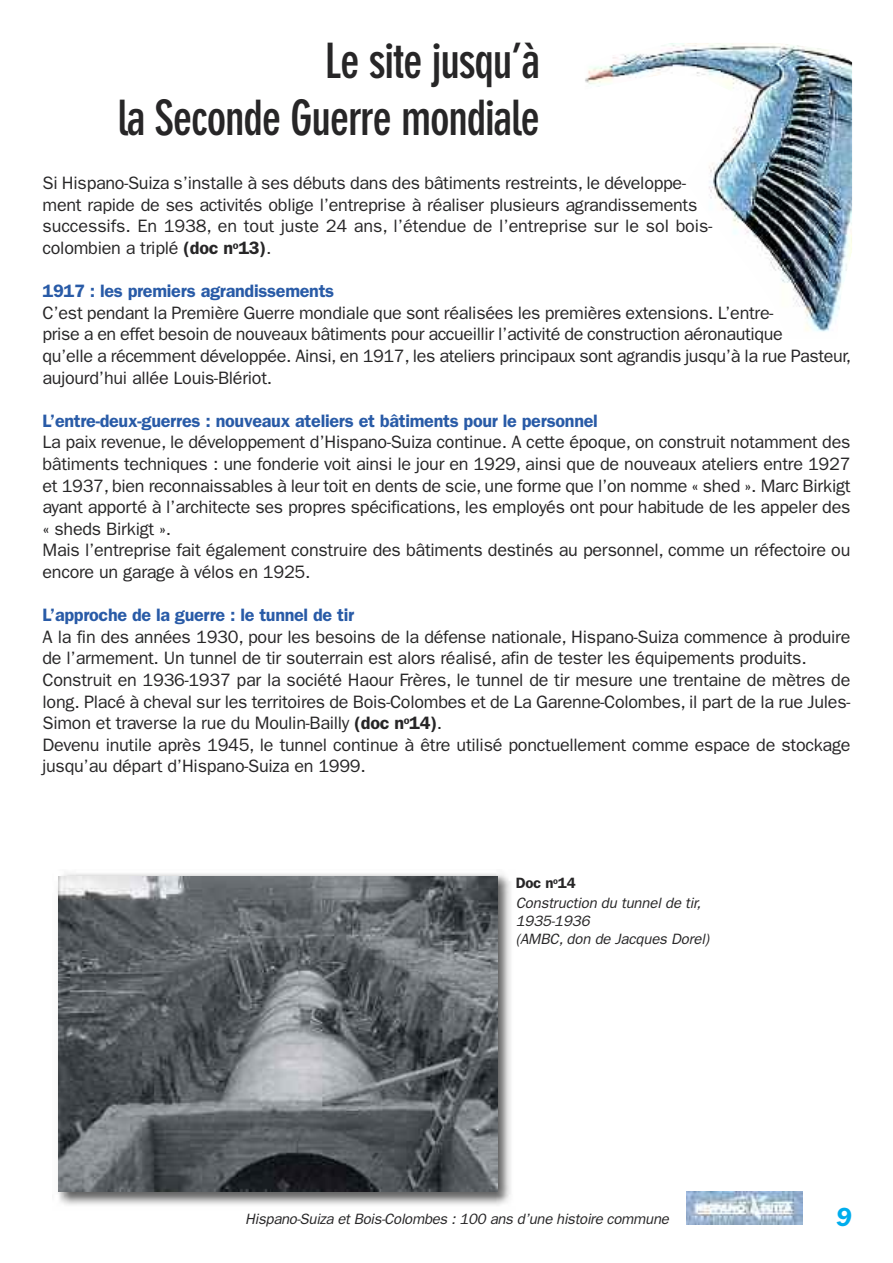
<style>
.page{position:relative;width:893px;height:1263px;background:#fff}
.page>*{position:absolute;margin:0;border:0;box-sizing:border-box;transform-origin:0 0}
.t1{font:700 condensed 48px/57.6px "DIN Neuzeit Grotesk";letter-spacing:-.025em;color:#272627;text-align:right}
.t2{font:italic 600 27px "Franklin Gothic";color:#00aded}
.t3{font:18px/21.6px "Franklin Gothic";letter-spacing:-.015em;color:#272627}
.t4{font:600 18px "Franklin Gothic";letter-spacing:-.015em;color:#295ba7}
.t5{font:italic 15px/19.5px "Franklin Gothic";letter-spacing:-.015em;color:#272627}
.s1{font-weight:600}
.s2{font-weight:600;font-style:normal}
</style>
<div class="page">
<img style="left:58px;top:873px;width:453px;height:333px">
<img style="left:59px;top:877px;width:438px;height:314px">
<img style="left:585px;top:43px;width:267px;height:289px">
<img style="left:686px;top:1191px;width:116px;height:34px">
<h1 class="t1" style="left:117px;top:36px;width:424px">Le site jusqu’à<br>la Seconde Guerre mondiale</h1>
<p class="t3" style="left:43px;top:172px;width:671px">Si Hispano-Suiza s’installe à ses débuts dans des bâtiments restreints, le développe&shy;ment rapide de ses activités oblige l’entreprise à réaliser plusieurs agrandissements successifs. En 1938, en tout juste 24 ans, l’étendue de l’entreprise sur le sol bois&shy;colombien a triplé <span class="s1">(doc n</span><sup>o</sup><span class="s1">13)</span>.</p>
<p class="t4" style="left:43px;top:280px;width:293px">1917 : les premiers agrandissements</p>
<p class="t3" style="left:43px;top:302px;width:810px">C’est pendant la Première Guerre mondiale que sont réalisées les premières extensions. L’entre-<br>prise a en effet besoin de nouveaux bâtiments pour accueillir l’activité de construction aéronautique<br>qu’elle a récemment développée. Ainsi, en 1917, les ateliers principaux sont agrandis jusqu’à la rue Pasteur, aujourd’hui allée Louis-Blériot.</p>
<p class="t4" style="left:43px;top:410px;width:557px">L’entre-deux-guerres : nouveaux ateliers et bâtiments pour le personnel</p>
<p class="t3" style="left:43px;top:431px;width:809px">La paix revenue, le développement d’Hispano-Suiza continue. A cette époque, on construit notamment des bâtiments techniques : une fonderie voit ainsi le jour en 1929, ainsi que de nouveaux ateliers entre 1927 et 1937, bien reconnaissables à leur toit en dents de scie, une forme que l’on nomme « shed ». Marc Birkigt ayant apporté à l’architecte ses propres spécifications, les employés ont pour habitude de les appeler des « sheds Birkigt ».<br>Mais l’entreprise fait également construire des bâtiments destinés au personnel, comme un réfectoire ou encore un garage à vélos en 1925.</p>
<p class="t4" style="left:43px;top:604px;width:313px">L’approche de la guerre : le tunnel de tir</p>
<p class="t3" style="left:43px;top:626px;width:809px">A la fin des années 1930, pour les besoins de la défense nationale, Hispano-Suiza commence à produire de l’armement. Un tunnel de tir souterrain est alors réalisé, afin de tester les équipements produits.<br>Construit en 1936-1937 par la société Haour Frères, le tunnel de tir mesure une trentaine de mètres de long. Placé à cheval sur les territoires de Bois-Colombes et de La Garenne-Colombes, il part de la rue Jules-Simon et traverse la rue du Moulin-Bailly <span class="s1">(doc n</span><sup>o</sup><span class="s1">14)</span>.<br>Devenu inutile après 1945, le tunnel continue à être utilisé ponctuellement comme espace de stockage jusqu’au départ d’Hispano-Suiza en 1999.</p>
<p class="t5" style="left:516px;top:873px;width:187px"><span class="s2">Doc n</span><sup>o</sup><span class="s2">14<br></span>Construction du tunnel de tir,</p>
<p class="t5" style="left:516px;top:911px;width:195px;line-height:18px">1935-1936<br>(AMBC, don de Jacques Dorel)</p>
<p class="t5" style="left:245px;top:1209px;width:425px">Hispano-Suiza et Bois-Colombes : 100 ans d’une histoire commune</p>
<h2 class="t2" style="left:836px;top:1207px;width:17px">9</h2>
</div>
